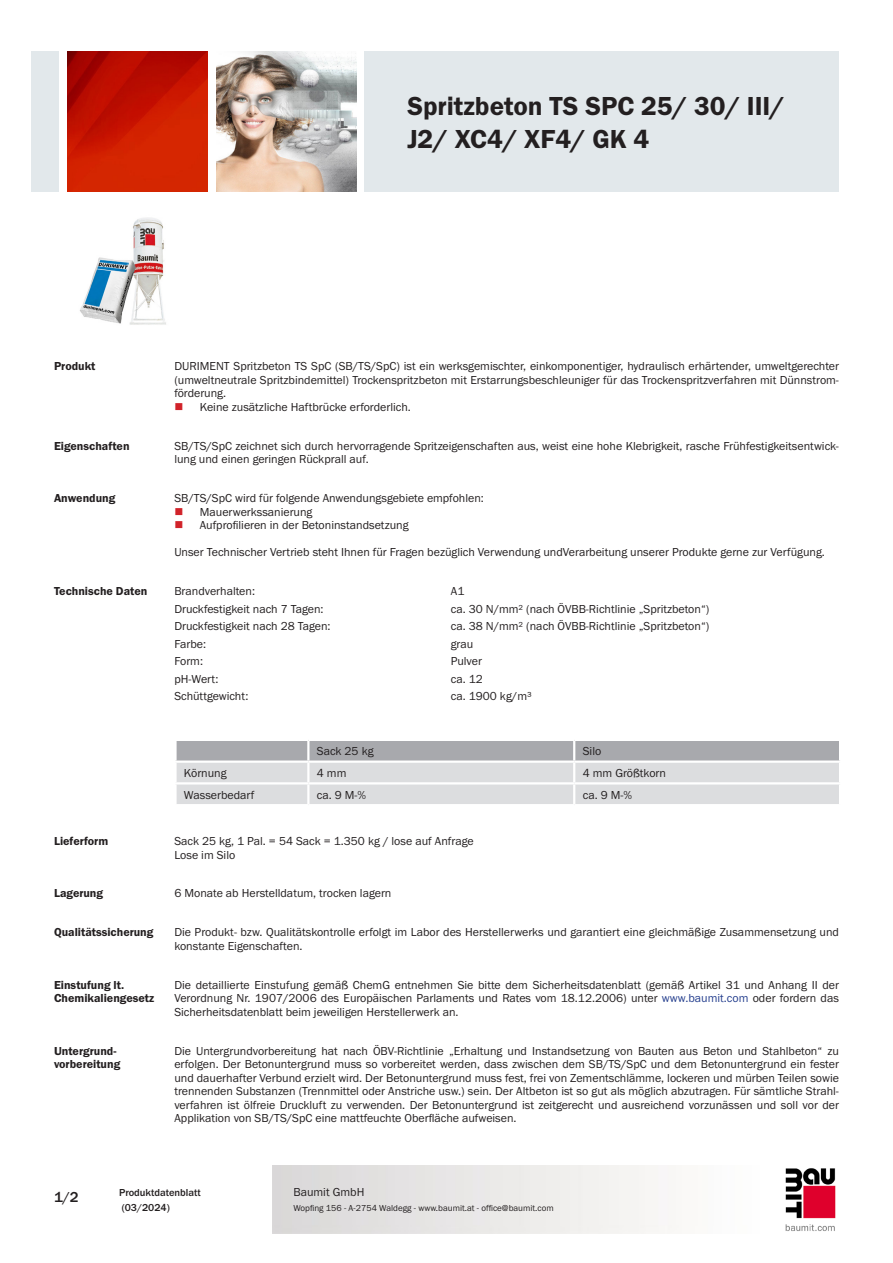
<style>
.page{position:relative;width:893px;height:1263px;background:#fff}
.page>*{position:absolute;margin:0;border:0;box-sizing:border-box;transform-origin:0 0}
.PDS_Produktname{font:27px/32.4px "BM Franklin Gothic URW Dem";color:#231f20}
.t1{font:500 15px "BM Franklin Gothic URW";color:#231f20}
.PDS_Standard{font:12px/13.5px "BM Franklin Gothic URW Boo";color:#231f20;text-align:justify}
.PDS_Standard_linksbü{font:12px "BM Franklin Gothic URW Boo";color:#231f20}
.PDS_Header{font:12px/13.5px "BM Franklin Gothic URW Dem";color:#231f20}
.t2{font:500 10.5px/15px "BM Franklin Gothic URW";color:#231f20}
.t3{font:9px "BM Franklin Gothic URW Boo";color:#231f20}
.s1{color:#253f8e}
</style>
<div class="page">
<img style="left:785px;top:1168px;width:51px;height:63px">
<div style="left:32px;top:51px;width:27px;height:140px;background:#e2e8eb"></div>
<img style="left:68px;top:52px;width:140px;height:139px">
<img style="left:216px;top:51px;width:141px;height:140px">
<div style="left:365px;top:51px;width:474px;height:140px;background:#e2e8eb"></div>
<img style="left:80px;top:217px;width:86px;height:108px">
<svg style="left:175px;top:740px;width:665px;height:64px"></svg>
<hr style="left:174px;top:782px;width:134px;height:2px;background:#fff">
<hr style="left:174px;top:784px;width:3px;height:20px;background:#fff">
<hr style="left:308px;top:782px;width:266px;height:2px;background:#fff">
<hr style="left:307px;top:784px;width:2px;height:20px;background:#fff">
<hr style="left:574px;top:782px;width:267px;height:2px;background:#fff">
<hr style="left:573px;top:784px;width:2px;height:20px;background:#fff">
<hr style="left:839px;top:784px;width:2px;height:20px;background:#fff">
<p class="PDS_Produktname" style="left:407px;top:90px;width:379px">Spritzbeton TS SPC 25/ 30/ III/<br>J2/ XC4/ XF4/ GK 4</p>
<p class="PDS_Header" style="left:54px;top:360px;width:43px">Produkt</p>
<p class="PDS_Standard" style="left:174px;top:360px;width:666px">DURIMENT Spritzbeton TS SpC (SB/TS/SpC) ist ein werksgemischter, einkomponentiger, hydraulisch erhärtender, umweltgerechter (umweltneutrale Spritzbindemittel) Trockenspritzbeton mit Erstarrungsbeschleuniger für das Trockenspritzverfahren mit Dünnstrom&shy;förderung.</p>
<p class="PDS_Standard" style="left:200px;top:400px;width:212px">Keine zusätzliche Haftbrücke erforderlich.</p>
<p class="PDS_Header" style="left:54px;top:439px;width:77px">Eigenschaften</p>
<p class="PDS_Standard" style="left:174px;top:439px;width:666px">SB/TS/SpC zeichnet sich durch hervorragende Spritzeigenschaften aus, weist eine hohe Klebrigkeit, rasche Frühfestigkeitsentwick&shy;lung und einen geringen Rückprall auf.</p>
<p class="PDS_Header" style="left:54px;top:492px;width:63px">Anwendung</p>
<p class="PDS_Standard" style="left:174px;top:492px;width:311px">SB/TS/SpC wird für folgende Anwendungsgebiete empfohlen:</p>
<p class="PDS_Standard" style="left:200px;top:505px;width:114px">Mauerwerkssanierung</p>
<p class="PDS_Standard" style="left:200px;top:519px;width:210px">Aufprofilieren in der Betoninstandsetzung</p>
<p class="PDS_Standard" style="left:174px;top:546px;width:652px">Unser Technischer Vertrieb steht Ihnen für Fragen bezüglich Verwendung undVerarbeitung unserer Produkte gerne zur Verfügung.</p>
<p class="PDS_Header" style="left:54px;top:585px;width:95px">Technische Daten</p>
<p class="PDS_Standard_linksbü" style="left:174px;top:584px;width:82px">Brandverhalten:</p>
<p class="PDS_Standard_linksbü" style="left:451px;top:584px;width:15px">A1</p>
<p class="PDS_Standard_linksbü" style="left:174px;top:601px;width:151px">Druckfestigkeit nach 7 Tagen:</p>
<p class="PDS_Standard_linksbü" style="left:451px;top:601px;width:260px">ca. 30 N/mm² (nach ÖVBB-Richtlinie „Spritzbeton“)</p>
<p class="PDS_Standard_linksbü" style="left:174px;top:619px;width:158px">Druckfestigkeit nach 28 Tagen:</p>
<p class="PDS_Standard_linksbü" style="left:451px;top:619px;width:260px">ca. 38 N/mm² (nach ÖVBB-Richtlinie „Spritzbeton“)</p>
<p class="PDS_Standard_linksbü" style="left:174px;top:636px;width:33px">Farbe:</p>
<p class="PDS_Standard_linksbü" style="left:451px;top:636px;width:24px">grau</p>
<p class="PDS_Standard_linksbü" style="left:174px;top:654px;width:30px">Form:</p>
<p class="PDS_Standard_linksbü" style="left:451px;top:654px;width:33px">Pulver</p>
<p class="PDS_Standard_linksbü" style="left:174px;top:671px;width:46px">pH-Wert:</p>
<p class="PDS_Standard_linksbü" style="left:451px;top:671px;width:34px">ca. 12</p>
<p class="PDS_Standard_linksbü" style="left:174px;top:689px;width:75px">Schüttgewicht:</p>
<p class="PDS_Standard_linksbü" style="left:451px;top:689px;width:83px">ca. 1900 kg/m³</p>
<p class="PDS_Standard_linksbü" style="left:317px;top:744px;width:58px">Sack 25 kg</p>
<p class="PDS_Standard_linksbü" style="left:583px;top:744px;width:20px">Silo</p>
<p class="PDS_Standard_linksbü" style="left:184px;top:765px;width:44px">Körnung</p>
<p class="PDS_Standard_linksbü" style="left:317px;top:765px;width:31px">4 mm</p>
<p class="PDS_Standard_linksbü" style="left:583px;top:765px;width:85px">4 mm Größtkorn</p>
<p class="PDS_Standard_linksbü" style="left:184px;top:787px;width:72px">Wasserbedarf</p>
<p class="PDS_Standard_linksbü" style="left:317px;top:787px;width:51px">ca. 9 M-%</p>
<p class="PDS_Standard_linksbü" style="left:583px;top:787px;width:51px">ca. 9 M-%</p>
<p class="PDS_Header" style="left:54px;top:835px;width:56px">Lieferform</p>
<p class="PDS_Standard" style="left:174px;top:835px;width:301px">Sack 25 kg, 1 Pal. = 54 Sack = 1.350 kg / lose auf Anfrage</p>
<p class="PDS_Standard" style="left:174px;top:848px;width:62px">Lose im Silo</p>
<p class="PDS_Header" style="left:54px;top:887px;width:51px">Lagerung</p>
<p class="PDS_Standard" style="left:174px;top:887px;width:219px">6 Monate ab Herstelldatum, trocken lagern</p>
<p class="PDS_Header" style="left:54px;top:926px;width:101px">Qualitätssicherung</p>
<p class="PDS_Standard" style="left:174px;top:926px;width:666px">Die Produkt- bzw. Qualitätskontrolle erfolgt im Labor des Herstellerwerks und garantiert eine gleichmäßige Zusammensetzung und konstante Eigenschaften.</p>
<p class="PDS_Header" style="left:54px;top:978px;width:102px">Einstufung lt.<br>Chemikaliengesetz</p>
<p class="PDS_Standard" style="left:174px;top:978px;width:666px">Die detaillierte Einstufung gemäß ChemG entnehmen Sie bitte dem Sicherheitsdatenblatt (gemäß Artikel 31 und Anhang II der Verordnung Nr. 1907/2006 des Europäischen Parlaments und Rates vom 18.12.2006) unter <span class="s1">www.baumit.com</span> oder fordern das Sicherheitsdatenblatt beim jeweiligen Herstellerwerk an.</p>
<p class="PDS_Header" style="left:54px;top:1044px;width:68px">Untergrund&shy;vorbereitung</p>
<p class="PDS_Standard" style="left:174px;top:1044px;width:666px">Die Untergrundvorbereitung hat nach ÖBV-Richtlinie „Erhaltung und Instandsetzung von Bauten aus Beton und Stahlbeton“ zu erfolgen. Der Betonuntergrund muss so vorbereitet werden, dass zwischen dem SB/TS/SpC und dem Betonuntergrund ein fester und dauerhafter Verbund erzielt wird. Der Betonuntergrund muss fest, frei von Zementschlämme, lockeren und mürben Teilen sowie trennenden Substanzen (Trennmittel oder Anstriche usw.) sein. Der Altbeton ist so gut als möglich abzutragen. Für sämtliche Strahl&shy;verfahren ist ölfreie Druckluft zu verwenden. Der Betonuntergrund ist zeitgerecht und ausreichend vorzunässen und soll vor der Applikation von SB/TS/SpC eine mattfeuchte Oberfläche aufweisen.</p>
<p class="t1" style="left:54px;top:1188px;width:26px">1/2</p>
<p class="t2" style="left:119px;top:1185px;width:83px">Produktdatenblatt (03/2024)</p>
<p class="PDS_Standard" style="left:293px;top:1185px;width:73px">Baumit GmbH</p>
<p class="t3" style="left:293px;top:1202px;width:262px">Wopfing 156 - A-2754 Waldegg - www.baumit.at - office@baumit.com</p>
</div>
